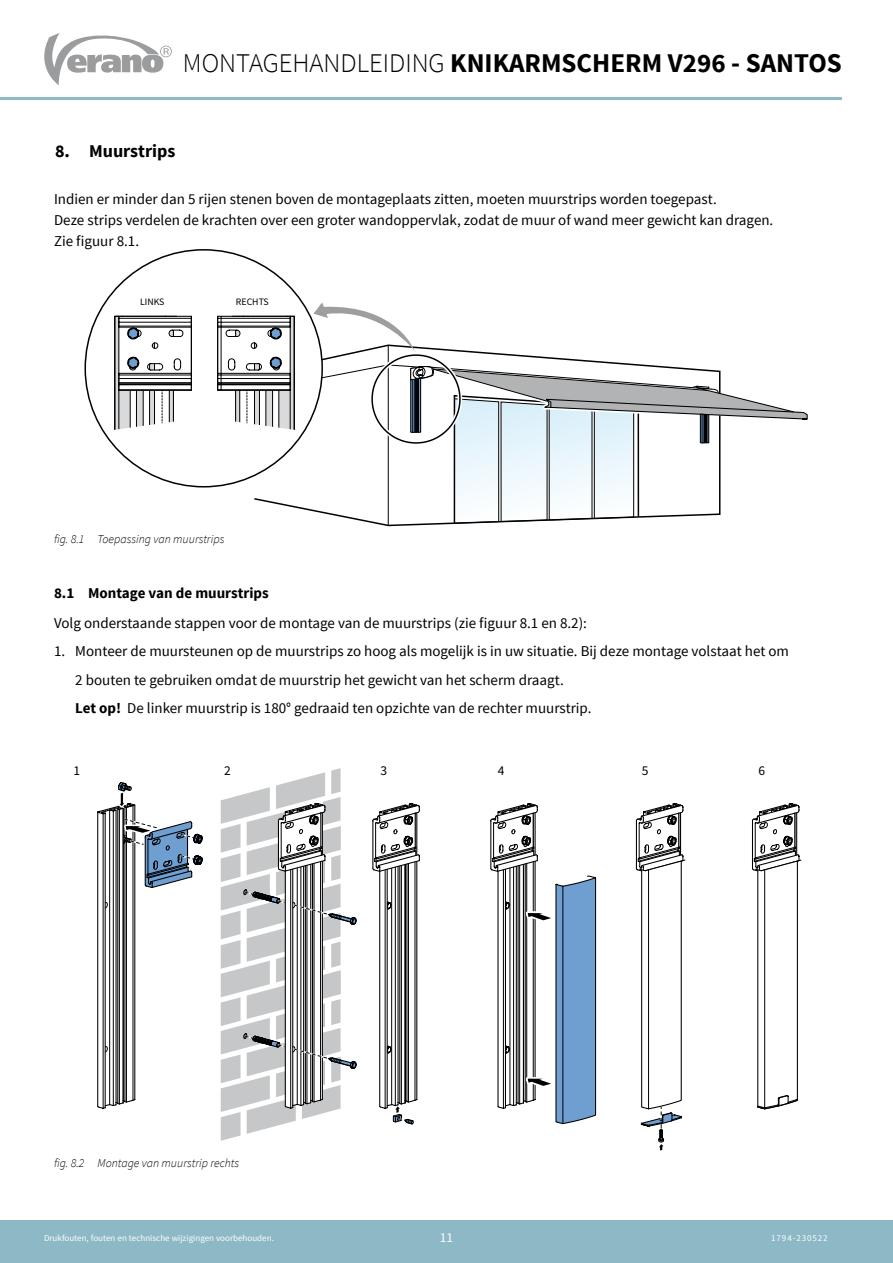
<style>
.page{position:relative;width:893px;height:1263px;background:#fff}
.page>*{position:absolute;margin:0;border:0;box-sizing:border-box;transform-origin:0 0}
.t1{font:700 27px "Source Sans Pro";color:#000}
.t2{font:700 18px "Source Sans Pro";color:#000}
.t3{font:15px/21px "Source Sans Pro";color:#000}
.t4{font:700 15px "Source Sans Pro";color:#000}
.t5{font:13.5px "Source Sans Pro";color:#000}
.t6{font:13.5px "Source Sans Pro";color:#fff}
.t7{font:italic 300 12px "Source Sans Pro";color:#000}
.t8{font:9.9px "Source Sans Pro";color:#000}
.t9{font:9px "Source Sans Pro";color:#fff}
.t10{font:9px "Source Sans Pro";letter-spacing:.1em;color:#fff}
.s1{font-weight:300}
.s2{font-weight:700}
</style>
<div class="page">
<svg style="left:44px;top:33px;width:128px;height:52px"></svg>
<hr style="left:0;top:97px;width:842px;height:3px;background:#8db8c5">
<div style="left:0;top:1220px;width:893px;height:43px;background:#8db8c5"></div>
<svg style="left:96px;top:316px;width:96px;height:149px"></svg>
<hr style="left:191px;top:316px;width:1px;height:74px;background:#000">
<svg style="left:217px;top:302px;width:591px;height:224px"></svg>
<svg style="left:372px;top:803px;width:48px;height:322px"></svg>
<svg style="left:97px;top:768px;width:260px;height:373px"></svg>
<hr style="left:320px;top:813px;width:1px;height:34px;background:#000">
<hr style="left:415px;top:813px;width:1px;height:34px;background:#000">
<svg style="left:490px;top:803px;width:311px;height:347px"></svg>
<h1 class="t1" style="left:183px;top:46px;width:660px"><span class="s1">MONTAGEHANDLEIDING</span> KNIKARMSCHERM V296 - SANTOS</h1>
<p class="t2" style="left:55px;top:139px;width:122px">8. Muurstrips</p>
<p class="t3" style="left:54px;top:189px;width:721px">Indien er minder dan 5 rijen stenen boven de montageplaats zitten, moeten muurstrips worden toegepast.<br>Deze strips verdelen de krachten over een groter wandoppervlak, zodat de muur of wand meer gewicht kan dragen.<br>Zie figuur 8.1.</p>
<p class="t8" style="left:140px;top:296px;width:26px">LINKS</p>
<p class="t8" style="left:236px;top:296px;width:34px">RECHTS</p>
<p class="t7" style="left:54px;top:532px;width:172px">fig. 8.1 Toepassing van muurstrips</p>
<p class="t4" style="left:54px;top:584px;width:216px">8.1 Montage van de muurstrips</p>
<p class="t3" style="left:54px;top:613px;width:534px">Volg onderstaande stappen voor de montage van de muurstrips (zie figuur 8.1 en 8.2):</p>
<p class="t3" style="left:75px;top:637px;width:715px;line-height:28.5px;text-indent:-21px">1. Monteer de muursteunen op de muurstrips zo hoog als mogelijk is in uw situatie. Bij deze montage volstaat het om<br>2 bouten te gebruiken omdat de muurstrip het gewicht van het scherm draagt.<br><span class="s2">Let op!</span> De linker muurstrip is 180° gedraaid ten opzichte van de rechter muurstrip.</p>
<p class="t5" style="left:73px;top:762px;width:8px">1</p>
<p class="t5" style="left:224px;top:762px;width:8px">2</p>
<p class="t5" style="left:380px;top:762px;width:8px">3</p>
<p class="t5" style="left:498px;top:762px;width:8px">4</p>
<p class="t5" style="left:642px;top:762px;width:8px">5</p>
<p class="t5" style="left:758px;top:762px;width:8px">6</p>
<p class="t7" style="left:54px;top:1155px;width:187px">fig. 8.2 Montage van muurstrip rechts</p>
<p class="t9" style="left:44px;top:1233px;width:231px">Drukfouten, fouten en technische wijzigingen voorbehouden.</p>
<p class="t6" style="left:440px;top:1229px;width:15px">11</p>
<p class="t10" style="left:771px;top:1233px;width:58px">1794-230522</p>
</div>
